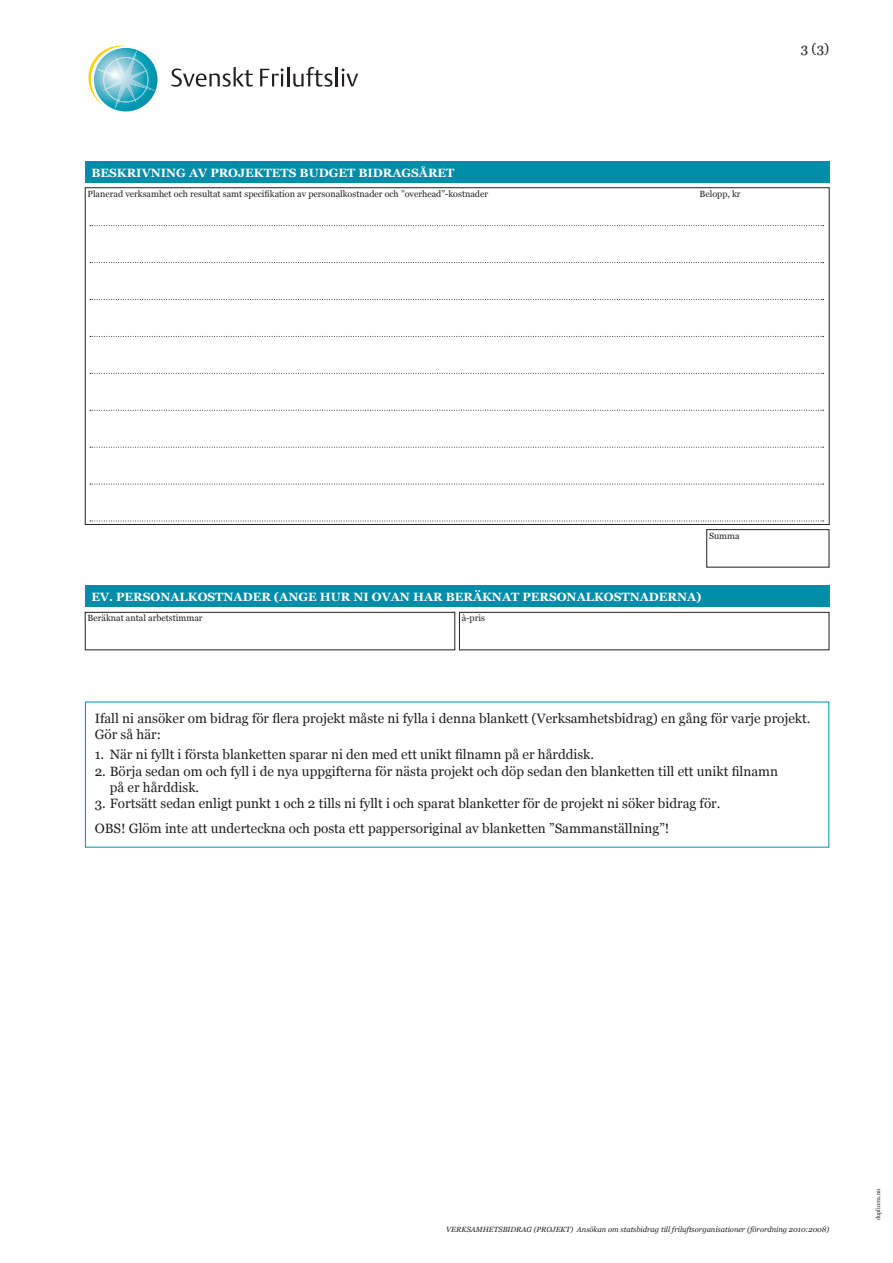
<style>
.page{position:relative;width:893px;height:1263px;background:#fff}
.page>*{position:absolute;margin:0;border:0;box-sizing:border-box;transform-origin:0 0}
.t1{font:13.5px/16.2px "Georgia";color:#231f20}
.t2{font:700 12px "Georgia";color:#fff}
.t3{font:9px "Georgia";color:#231f20}
.t4{font:italic 7.5px "Georgia";color:#231f20}
.t5{font:5.7px "Georgia";color:#231f20}
</style>
<div class="page">
<div style="left:85px;top:162px;width:744px;height:21px;background:#008da8"></div>
<div style="left:85px;top:585px;width:744px;height:22px;background:#008da8"></div>
<div style="left:706px;top:529px;width:123px;height:38px;border:1px solid #231f20"></div>
<svg style="left:171px;top:67px;width:82px;height:20px"></svg>
<svg style="left:260px;top:67px;width:98px;height:20px"></svg>
<svg style="left:88px;top:46px;width:69px;height:65px"></svg>
<div style="left:85px;top:612px;width:370px;height:38px;border:1px solid #231f20"></div>
<div style="left:459px;top:612px;width:370px;height:38px;border:1px solid #231f20"></div>
<svg style="left:90px;top:225px;width:734px;height:1px"></svg>
<svg style="left:90px;top:447px;width:734px;height:1px"></svg>
<svg style="left:90px;top:336px;width:734px;height:1px"></svg>
<svg style="left:90px;top:262px;width:734px;height:1px"></svg>
<svg style="left:90px;top:484px;width:734px;height:1px"></svg>
<svg style="left:90px;top:373px;width:734px;height:1px"></svg>
<svg style="left:90px;top:299px;width:734px;height:1px"></svg>
<svg style="left:90px;top:521px;width:734px;height:1px"></svg>
<svg style="left:90px;top:410px;width:734px;height:1px"></svg>
<p class="t2" style="left:91px;top:165px;width:364px">BESKRIVNING AV PROJEKTETS BUDGET BIDRAGSÅRET</p>
<p class="t3" style="left:88px;top:188px;width:402px">Planerad verksamhet och resultat samt specifikation av personalkostnader och ”overhead”-kostnader</p>
<p class="t3" style="left:700px;top:188px;width:43px">Belopp, kr</p>
<p class="t1" style="left:801px;top:40px;width:30px">3 (3)</p>
<p class="t3" style="left:709px;top:530px;width:32px">Summa</p>
<p class="t2" style="left:91px;top:589px;width:612px">EV. PERSONALKOSTNADER (ANGE HUR NI OVAN HAR BERÄKNAT PERSONALKOSTNADERNA)</p>
<p class="t3" style="left:88px;top:613px;width:117px">Beräknat antal arbetstimmar</p>
<p class="t3" style="left:462px;top:613px;width:25px">à-pris</p>
<p class="t1" style="left:95px;top:710px;width:717px">Ifall ni ansöker om bidrag för flera projekt måste ni fylla i denna blankett (Verksamhetsbidrag) en gång för varje projekt.<br>Gör så här:</p>
<p class="t1" style="left:95px;top:747px;width:501px">1. När ni fyllt i första blanketten sparar ni den med ett unikt filnamn på er hårddisk.</p>
<p class="t1" style="left:110px;top:763px;width:670px;text-indent:-15px">2. Börja sedan om och fyll i de nya uppgifterna för nästa projekt och döp sedan den blanketten till ett unikt filnamn på er hårddisk.</p>
<p class="t1" style="left:95px;top:791px;width:627px;line-height:24.8px">3. Fortsätt sedan enligt punkt 1 och 2 tills ni fyllt i och sparat blanketter för de projekt ni söker bidrag för.<br>OBS! Glöm inte att underteckna och posta ett pappersoriginal av blanketten ”Sammanställning”!</p>
<p class="t4" style="left:446px;top:1224px;width:384px">VERKSAMHETSBIDRAG (PROJEKT) Ansökan om statsbidrag till friluftsorganisationer (förordning 2010:2008)</p>
<p class="t5" style="left:875px;top:1220px;width:33px;rotate:-90deg">duplicera.nu</p>
</div>
